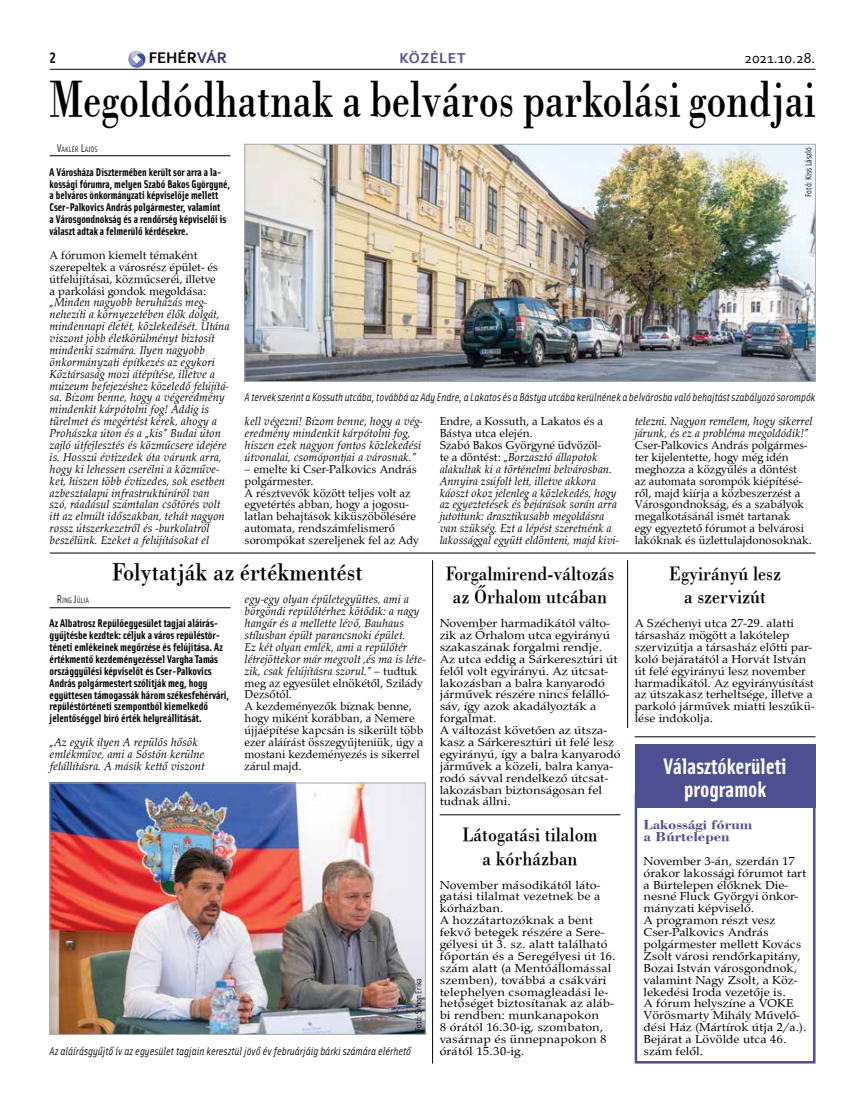
<style>
.page{position:relative;width:851px;height:1099px;background:#fff}
.page>*{position:absolute;margin:0;border:0;box-sizing:border-box;transform-origin:0 0}
.t1{font:52.5px "Bodoni PFL";color:#000;scale:.77 1}
.t2{font:25px "Bodoni PFL";color:#000;scale:.9 1}
.t3{font:700 22.5px/23.8px "Solex";color:#fff;text-align:center}
.t4{font:20px/23.8px "Bodoni PFL";color:#000;text-align:center;scale:.9 1}
.t5{font:700 16.12px "Corbel";color:#000}
.t6{font:15px "Corbel";color:#000}
.t7{font:700 15px "Corbel";letter-spacing:.04em;color:#4e4f91}
.t8{font:700 15px "Solex";color:#000}
.t9{font:700 13.75px/11.9px "Bodoni PFL";color:#4e4f91;scale:1.1 1}
.t10{font:italic 11.88px/11.9px "Palladius";color:#000}
.t11{font:11.88px/11.9px "Palladius";color:#000;scale:1.1 1}
.t12{font:11.88px/11.9px "Palladius";color:#000}
.t13{font:11.88px/11.9px "Palladius";color:#000;scale:1.07 1}
.t14{font:700 11.25px/11.9px "Solex";color:#000}
.t15{font:italic 11.25px "Solex";color:#000}
.t16{font:8.75px "Solex";color:#000}
.t17{font:7.88px "Solex";color:#000}
.s1{color:#3c316c}
.s2{font-size:11.25px}
.s3{font-style:normal}
.s4{font-style:italic}
</style>
<div class="page">
<hr style="left:50px;top:69px;width:765px;height:1px;background:#000">
<svg style="left:128px;top:51px;width:17px;height:17px"></svg>
<hr style="left:50px;top:607px;width:180px;height:1px;background:#000">
<img style="left:52px;top:784px;width:371px;height:248px">
<div style="left:50px;top:782px;width:375px;height:252px;border:1px solid #a7a9ac"></div>
<img style="left:246px;top:146px;width:567px;height:233px">
<div style="left:244px;top:144px;width:571px;height:237px;border:1px solid #a7a9ac"></div>
<hr style="left:50px;top:553px;width:765px;height:1px;background:#000">
<hr style="left:50px;top:155px;width:180px;height:1px;background:#000">
<div style="left:634px;top:793px;width:181px;height:270px;border:2px solid #4e4f91"></div>
<div style="left:634px;top:744px;width:181px;height:63px;background:#4e4f91"></div>
<hr style="left:432px;top:560px;width:1px;height:503px;background:#000">
<hr style="left:627px;top:560px;width:1px;height:168px;background:#000">
<hr style="left:439px;top:814px;width:181px;height:1px;background:#000">
<hr style="left:634px;top:736px;width:181px;height:1px;background:#000">
<p class="t8" style="left:50px;top:48px;width:8px">2</p>
<h3 class="t5" style="left:149px;top:48px;width:80px">FEHÉR<span class="s1">VÁR</span></h3>
<p class="t7" style="left:399px;top:49px;width:67px">KÖZÉLET</p>
<p class="t6" style="left:744px;top:49px;width:72px">2021.10.28.</p>
<h1 class="t1" style="left:50px;top:63px;width:995px">Megoldódhatnak a belváros parkolási gondjai</h1>
<p class="t17" style="left:57px;top:144px;width:42px"><span class="s2">V</span>AKLER <span class="s2">L</span>AJOS</p>
<p class="t14" style="left:50px;top:165px;width:182px">A Városháza Dísztermében került sor arra a la&shy;kossági fórumra, melyen Szabó Bakos Györgyné, a belváros önkormányzati képviselője mellett Cser-Palkovics András polgármester, valamint<br>a Városgondnokság és a rendőrség képviselői is választ adtak a felmerülő kérdésekre.</p>
<p class="t12" style="left:50px;top:249px;width:170px">A fórumon kiemelt témaként szerepeltek a városrész épület- és útfelújításai, közműcseréi, illetve a parkolási gondok megoldása:</p>
<p class="t10" style="left:50px;top:296px;width:181px">„Minden nagyobb beruházás meg&shy;nehezíti a környezetében élők dolgát, mindennapi életét, közlekedését. Utána viszont jobb életkörülményt biztosít mindenki számára. Ilyen nagyobb önkormányzati építkezés az egykori Köztársaság mozi átépítése, illetve a múzeum befejezéshez közeledő felújítá&shy;sa. Bízom benne, hogy a végeredmény mindenkit kárpótolni fog! Addig is türelmet és megértést kérek, ahogy a Prohászka úton és a „kis” Budai úton zajló útfejlesztés és közműcsere idejére is. Hosszú évtizedek óta várunk arra, hogy ki lehessen cserélni a közműve&shy;ket, hiszen több évtizedes, sok esetben azbesztalapú infrastruktúráról van szó, ráadásul számtalan csőtörés volt itt az elmúlt időszakban, tehát nagyon rossz útszerkezetről és -burkolatról beszélünk. Ezeket a felújításokat el</p>
<p class="t16" style="left:802px;top:197px;width:51px;rotate:-90deg">Fotó: Kiss László</p>
<p class="t15" style="left:244px;top:390px;width:572px">A tervek szerint a Kossuth utcába, továbbá az Ady Endre, a Lakatos és a Bástya utcába kerülnének a belvárosba való behajtást szabályozó sorompók</p>
<p class="t10" style="left:244px;top:415px;width:180px">kell végezni! Bízom benne, hogy a vég&shy;eredmény mindenkit kárpótolni fog, hiszen ezek nagyon fontos közlekedési útvonalai, csomópontjai a városnak.”</p>
<p class="t12" style="left:244px;top:463px;width:176px">– emelte ki Cser-Palkovics András polgármester.<br>A résztvevők között teljes volt az egyetértés abban, hogy a jogosu&shy;latlan behajtások kiküszöbölésére automata, rendszámfelismerő sorompókat szereljenek fel az Ady</p>
<p class="t10" style="left:439px;top:415px;width:181px"><span class="s3">Endre, a Kossuth, a Lakatos és a Bástya utca elején.<br>Szabó Bakos Györgyné üdvözöl-<br>te a döntést:</span> „Borzasztó állapotok alakultak ki a történelmi belvárosban.<br>Annyira zsúfolt lett, illetve akkora káoszt okoz jelenleg a közlekedés, hogy az egyeztetések és bejárások során arra jutottunk: drasztikusabb megoldásra van szükség. Ezt a lépést szeretnénk a lakossággal együtt eldönteni, majd kivi-</p>
<p class="t10" style="left:634px;top:415px;width:179px">telezni. Nagyon remélem, hogy sikerrel járunk, és ez a probléma megoldódik!”</p>
<p class="t12" style="left:634px;top:439px;width:179px">Cser-Palkovics András polgármes&shy;ter kijelentette, hogy még idén meghozza a közgyűlés a döntést<br>az automata sorompók kiépítésé&shy;ről, majd kiírja a közbeszerzést a Városgondnokság, és a szabályok megalkotásánál ismét tartanak<br>egy egyeztető fórumot a belvárosi lakóknak és üzlettulajdonosoknak.</p>
<h2 class="t2" style="left:112px;top:554px;width:280px">Folytatják az értékmentést</h2>
<p class="t17" style="left:57px;top:595px;width:34px"><span class="s2">R</span>ING <span class="s2">J</span>ÚLIA</p>
<p class="t14" style="left:50px;top:617px;width:181px">Az Albatrosz Repülőegyesület tagjai aláírás&shy;gyűjtésbe kezdtek: céljuk a város repüléstör&shy;téneti emlékeinek megőrzése és felújítása. Az értékmentő kezdeményezéssel Vargha Tamás országgyűlési képviselőt és Cser-Palkovics András polgármestert szólítják meg, hogy együttesen támogassák három székesfehérvári, repüléstörténeti szempontból kiemelkedő jelentőséggel bíró érték helyreállítását.</p>
<p class="t10" style="left:50px;top:736px;width:156px">„Az egyik ilyen A repülős hősök emlékműve, ami a Sóstón kerülne felállításra. A másik kettő viszont</p>
<p class="t10" style="left:244px;top:593px;width:182px">egy-egy olyan épületegyüttes, ami a börgöndi repülőtérhez kötődik: a nagy hangár és a mellette lévő, Bauhaus stílusban épült parancsnoki épület.<br>Ez két olyan emlék, ami a repülőtér létrejöttekor már megvolt ,és ma is léte&shy;zik, csak felújításra szorul.” <span class="s3">– tudtuk meg az egyesület elnökétől, Szilády<br>Dezsőtől.<br>A kezdeményezők bíznak benne, hogy miként korábban, a Nemere újjáépítése kapcsán is sikerült több ezer aláírást összegyűjteniük, úgy a mostani kezdeményezés is sikerrel zárul majd.</span></p>
<p class="t16" style="left:413px;top:1031px;width:54px;rotate:-90deg">Fotó: Simon Erika</p>
<p class="t15" style="left:50px;top:1043px;width:363px">Az aláírásgyűjtő ív az egyesület tagjain keresztül jövő év februárjáig bárki számára elérhető</p>
<h3 class="t4" style="left:445px;top:561px;width:189px">Forgalmirend-változás az Őrhalom utcában</h3>
<h3 class="t4" style="left:669px;top:561px;width:126px">Egyirányú lesz a szervizút</h3>
<p class="t11" style="left:439px;top:617px;width:166px">November harmadikától válto&shy;zik az Őrhalom utca egyirányú szakaszának forgalmi rendje.<br>Az utca eddig a Sárkeresztúri út felől volt egyirányú. Az útcsat&shy;lakozásban a balra kanyarodó járművek részére nincs felálló&shy;sáv, így azok akadályozták a forgalmat.<br>A változást követően az útsza&shy;kasz a Sárkeresztúri út felé lesz egyirányú, így a balra kanyarodó járművek a közeli, balra kanya&shy;rodó sávval rendelkező útcsat&shy;lakozásban biztonságosan fel tudnak állni.</p>
<p class="t13" style="left:634px;top:617px;width:169px">A Széchenyi utca 27-29. alatti társasház mögött a lakótelep szervizútja a társasház előtti par&shy;koló bejáratától a Horvát István út felé egyirányú lesz november harmadikától. Az egyirányúsítást az útszakasz terheltsége, illetve a parkoló járművek miatti leszűkü&shy;lése indokolja.</p>
<h3 class="t3" style="left:663px;top:752px;width:125px">Választókerületi programok</h3>
<p class="t9" style="left:643px;top:818px;width:100px">Lakossági fórum a Búrtelepen</p>
<p class="t11" style="left:643px;top:855px;width:150px">November 3-án, szerdán 17 órakor lakossági fórumot tart a Búrtelepen élőknek Die&shy;nesné Fluck Györgyi önkor&shy;mányzati képviselő.<br>A programon részt vesz<br>Cser-Palkovics András polgármester mellett Kovács<br>Zsolt városi rendőrkapitány,<br>Bozai István városgondnok, valamint Nagy Zsolt, a Köz&shy;lekedési Iroda vezetője is.<br>A fórum helyszíne a VOKE<br>Vörösmarty Mihály Művelő&shy;dési Ház (Mártírok útja 2<span class="s4">/</span>a.).<br>Bejárat a Lövölde utca 46. szám felől.</p>
<h3 class="t4" style="left:462px;top:822px;width:151px">Látogatási tilalom a kórházban</h3>
<p class="t11" style="left:439px;top:878px;width:161px">November másodikától láto&shy;gatási tilalmat vezetnek be a kórházban.<br>A hozzátartozóknak a bent fekvő betegek részére a Sere&shy;gélyesi út 3. sz. alatt található főportán és a Seregélyesi út 16. szám alatt (a Mentőállomással szemben), továbbá a csákvári telephelyen csomagleadási le&shy;hetőséget biztosítanak az aláb&shy;bi rendben: munkanapokon<br>8 órától 16.30-ig, szombaton, vasárnap és ünnepnapokon 8 órától 15.30-ig.</p>
</div>
